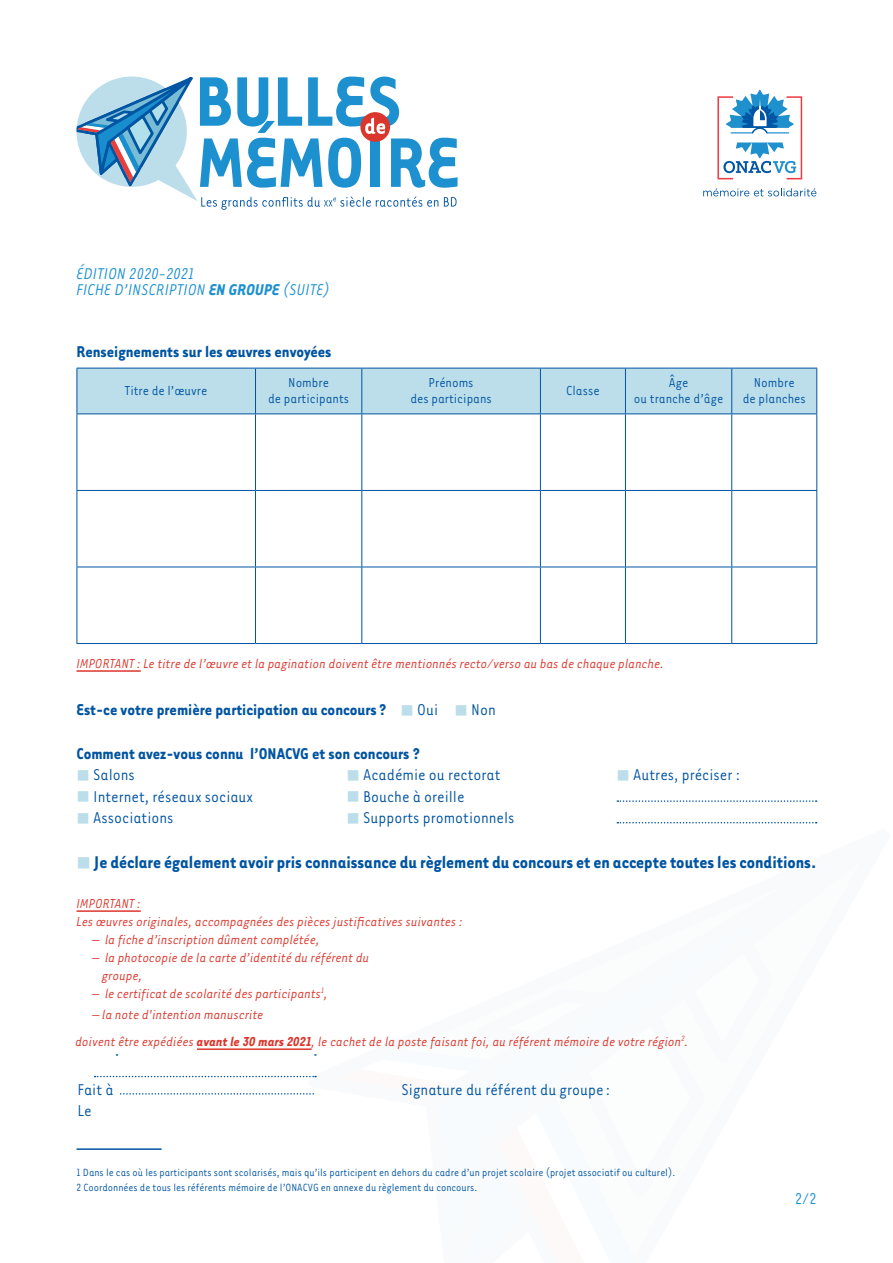
<style>
.page{position:relative;width:893px;height:1263px;background:#fff}
.page>*{position:absolute;margin:0;border:0;box-sizing:border-box;transform-origin:0 0}
.t1{font:700 19.5px "Tarzana Nar OT";color:#0154a2}
.t2{font:18px "Tarzana Nar OT";color:#0154a2}
.t3{font:700 18px "Tarzana Nar OT";color:#0154a2}
.t4{font:italic 18px/15.8px "Tarzana Nar OT";color:#1d90d0}
.t5{font:18px "Tarzana Nar OT";color:#1d90d0}
.t6{font:italic 15px/18px "Tarzana Nar OT";color:#db362c}
.t7{font:15px/16.5px "Tarzana Nar OT";color:#0154a2;text-align:center}
.t8{font:12px/14.2px "Tarzana Nar OT";color:#0154a2}
.s1{font-weight:700}
.s2{color:#bbdeea}
.s3{font-weight:400}
</style>
<div class="page">
<hr style="left:77px;top:670px;width:64px;height:2px;background:#db362c">
<hr style="left:77px;top:910px;width:64px;height:2px;background:#db362c">
<div style="left:78px;top:369px;width:738px;height:44px;background:#bbdeea"></div>
<hr style="left:77px;top:368px;width:178px;height:1px;background:#0154a2">
<hr style="left:77px;top:368px;width:1px;height:45px;background:#0154a2">
<hr style="left:255px;top:368px;width:107px;height:1px;background:#0154a2">
<hr style="left:255px;top:368px;width:1px;height:45px;background:#0154a2">
<hr style="left:362px;top:368px;width:178px;height:1px;background:#0154a2">
<hr style="left:361px;top:368px;width:1px;height:45px;background:#0154a2">
<hr style="left:540px;top:368px;width:85px;height:1px;background:#0154a2">
<hr style="left:540px;top:368px;width:1px;height:45px;background:#0154a2">
<hr style="left:625px;top:368px;width:107px;height:1px;background:#0154a2">
<hr style="left:625px;top:368px;width:1px;height:45px;background:#0154a2">
<hr style="left:732px;top:368px;width:85px;height:1px;background:#0154a2">
<hr style="left:731px;top:368px;width:1px;height:45px;background:#0154a2">
<hr style="left:816px;top:368px;width:1px;height:45px;background:#0154a2">
<hr style="left:77px;top:413px;width:178px;height:1px;background:#0154a2">
<hr style="left:77px;top:414px;width:1px;height:76px;background:#0154a2">
<hr style="left:255px;top:413px;width:107px;height:1px;background:#0154a2">
<hr style="left:255px;top:414px;width:1px;height:76px;background:#0154a2">
<hr style="left:362px;top:413px;width:178px;height:1px;background:#0154a2">
<hr style="left:361px;top:414px;width:1px;height:76px;background:#0154a2">
<hr style="left:540px;top:413px;width:85px;height:1px;background:#0154a2">
<hr style="left:540px;top:414px;width:1px;height:76px;background:#0154a2">
<hr style="left:625px;top:413px;width:107px;height:1px;background:#0154a2">
<hr style="left:625px;top:414px;width:1px;height:76px;background:#0154a2">
<hr style="left:732px;top:413px;width:85px;height:1px;background:#0154a2">
<hr style="left:731px;top:414px;width:1px;height:76px;background:#0154a2">
<hr style="left:816px;top:414px;width:1px;height:76px;background:#0154a2">
<hr style="left:77px;top:490px;width:178px;height:1px;background:#0154a2">
<hr style="left:77px;top:491px;width:1px;height:76px;background:#0154a2">
<hr style="left:255px;top:490px;width:107px;height:1px;background:#0154a2">
<hr style="left:255px;top:491px;width:1px;height:76px;background:#0154a2">
<hr style="left:362px;top:490px;width:178px;height:1px;background:#0154a2">
<hr style="left:361px;top:491px;width:1px;height:76px;background:#0154a2">
<hr style="left:540px;top:490px;width:85px;height:1px;background:#0154a2">
<hr style="left:540px;top:491px;width:1px;height:76px;background:#0154a2">
<hr style="left:625px;top:490px;width:107px;height:1px;background:#0154a2">
<hr style="left:625px;top:491px;width:1px;height:76px;background:#0154a2">
<hr style="left:732px;top:490px;width:85px;height:1px;background:#0154a2">
<hr style="left:731px;top:491px;width:1px;height:76px;background:#0154a2">
<hr style="left:816px;top:491px;width:1px;height:76px;background:#0154a2">
<hr style="left:77px;top:567px;width:178px;height:1px;background:#0154a2">
<hr style="left:77px;top:567px;width:1px;height:76px;background:#0154a2">
<hr style="left:255px;top:567px;width:107px;height:1px;background:#0154a2">
<hr style="left:255px;top:567px;width:1px;height:76px;background:#0154a2">
<hr style="left:362px;top:567px;width:178px;height:1px;background:#0154a2">
<hr style="left:361px;top:567px;width:1px;height:76px;background:#0154a2">
<hr style="left:540px;top:567px;width:85px;height:1px;background:#0154a2">
<hr style="left:540px;top:567px;width:1px;height:76px;background:#0154a2">
<hr style="left:625px;top:567px;width:107px;height:1px;background:#0154a2">
<hr style="left:625px;top:567px;width:1px;height:76px;background:#0154a2">
<hr style="left:732px;top:567px;width:85px;height:1px;background:#0154a2">
<hr style="left:731px;top:567px;width:1px;height:76px;background:#0154a2">
<hr style="left:816px;top:567px;width:1px;height:76px;background:#0154a2">
<hr style="left:77px;top:643px;width:178px;height:1px;background:#0154a2">
<hr style="left:255px;top:643px;width:107px;height:1px;background:#0154a2">
<hr style="left:362px;top:643px;width:178px;height:1px;background:#0154a2">
<hr style="left:540px;top:643px;width:85px;height:1px;background:#0154a2">
<hr style="left:625px;top:643px;width:107px;height:1px;background:#0154a2">
<hr style="left:732px;top:643px;width:85px;height:1px;background:#0154a2">
<svg style="left:617px;top:800px;width:200px;height:2px"></svg>
<svg style="left:617px;top:822px;width:200px;height:1px"></svg>
<hr style="left:197px;top:1048px;width:115px;height:2px;background:#db362c">
<svg style="left:121px;top:1093px;width:193px;height:1px"></svg>
<svg style="left:95px;top:1076px;width:221px;height:1px"></svg>
<hr style="left:77px;top:1148px;width:85px;height:2px;background:#0154a2">
<svg style="left:77px;top:77px;width:381px;height:133px"></svg>
<svg style="left:717px;top:90px;width:85px;height:89px"></svg>
<svg style="left:703px;top:188px;width:113px;height:8px"></svg>
<p class="t4" style="left:77px;top:265px;width:255px">ÉDITION 2020-2021<br>FICHE D’INSCRIPTION <span class="s1">EN GROUPE</span> (SUITE)</p>
<p class="t3" style="left:77px;top:341px;width:256px">Renseignements sur les œuvres envoyées</p>
<p class="t7" style="left:125px;top:382px;width:84px">Titre de l’œuvre</p>
<p class="t7" style="left:268px;top:373px;width:83px">Nombre<br>de participants</p>
<p class="t7" style="left:410px;top:373px;width:83px">Prénoms<br>des participans</p>
<p class="t7" style="left:566px;top:382px;width:35px">Classe</p>
<p class="t7" style="left:634px;top:373px;width:91px">Âge<br>ou tranche d’âge</p>
<p class="t7" style="left:743px;top:373px;width:65px">Nombre<br>de planches</p>
<p class="t6" style="left:77px;top:654px;width:589px">IMPORTANT : Le titre de l’œuvre et la pagination doivent être mentionnés recto/verso au bas de chaque planche.</p>
<p class="t3" style="left:77px;top:699px;width:421px">Est-ce votre première participation au concours? <span class="s2">■</span> <span class="s3">Oui</span> <span class="s2">■</span> <span class="s3">Non</span></p>
<p class="t3" style="left:77px;top:742px;width:345px">Comment avez-vous connu l’ONACVG et son concours ?</p>
<p class="t2" style="left:77px;top:764px;width:60px"><span class="s2">■</span> Salons</p>
<p class="t2" style="left:347px;top:764px;width:155px"><span class="s2">■</span> Académie ou rectorat</p>
<p class="t2" style="left:617px;top:764px;width:125px"><span class="s2">■</span> Autres, préciser :</p>
<p class="t2" style="left:77px;top:786px;width:178px"><span class="s2">■</span> Internet, réseaux sociaux</p>
<p class="t2" style="left:347px;top:786px;width:119px"><span class="s2">■</span> Bouche à oreille</p>
<p class="t2" style="left:77px;top:807px;width:99px"><span class="s2">■</span> Associations</p>
<p class="t2" style="left:347px;top:807px;width:170px"><span class="s2">■</span> Supports promotionnels</p>
<h1 class="t1" style="left:77px;top:850px;width:741px"><span class="s2">■</span> Je déclare également avoir pris connaissance du règlement du concours et en accepte toutes les conditions.</h1>
<p class="t6" style="left:77px;top:894px;width:388px">IMPORTANT :<br>Les œuvres originales, accompagnées des pièces justificatives suivantes :</p>
<p class="t6" style="left:92px;top:930px;width:229px">– la fiche d’inscription dûment complétée,</p>
<p class="t6" style="left:102px;top:948px;width:269px;text-indent:-10px">– la photocopie de la carte d’identité du référent du groupe,</p>
<p class="t6" style="left:92px;top:984px;width:237px">– le certificat de scolarité des participants<sup>1</sup>,</p>
<p class="t6" style="left:75px;top:1000px;width:614px;line-height:27.2px;text-indent:17px">– la note d'intention manuscrite<br>doivent être expédiées <span class="s1">avant le 30 mars 2021</span>, le cachet de la poste faisant foi, au référent mémoire de votre région<sup>2</sup>.</p>
<p class="t2" style="left:78px;top:1078px;width:38px">Fait à</p>
<p class="t2" style="left:402px;top:1078px;width:210px">Signature du référent du groupe :</p>
<p class="t2" style="left:78px;top:1100px;width:16px">Le</p>
<p class="t8" style="left:77px;top:1165px;width:600px">1 Dans le cas où les participants sont scolarisés, mais qu’ils participent en dehors du cadre d’un projet scolaire (projet associatif ou culturel).<br>2 Coordonnées de tous les référents mémoire de l’ONACVG en annexe du règlement du concours.</p>
<p class="t5" style="left:795px;top:1187px;width:23px">2/2</p>
</div>
